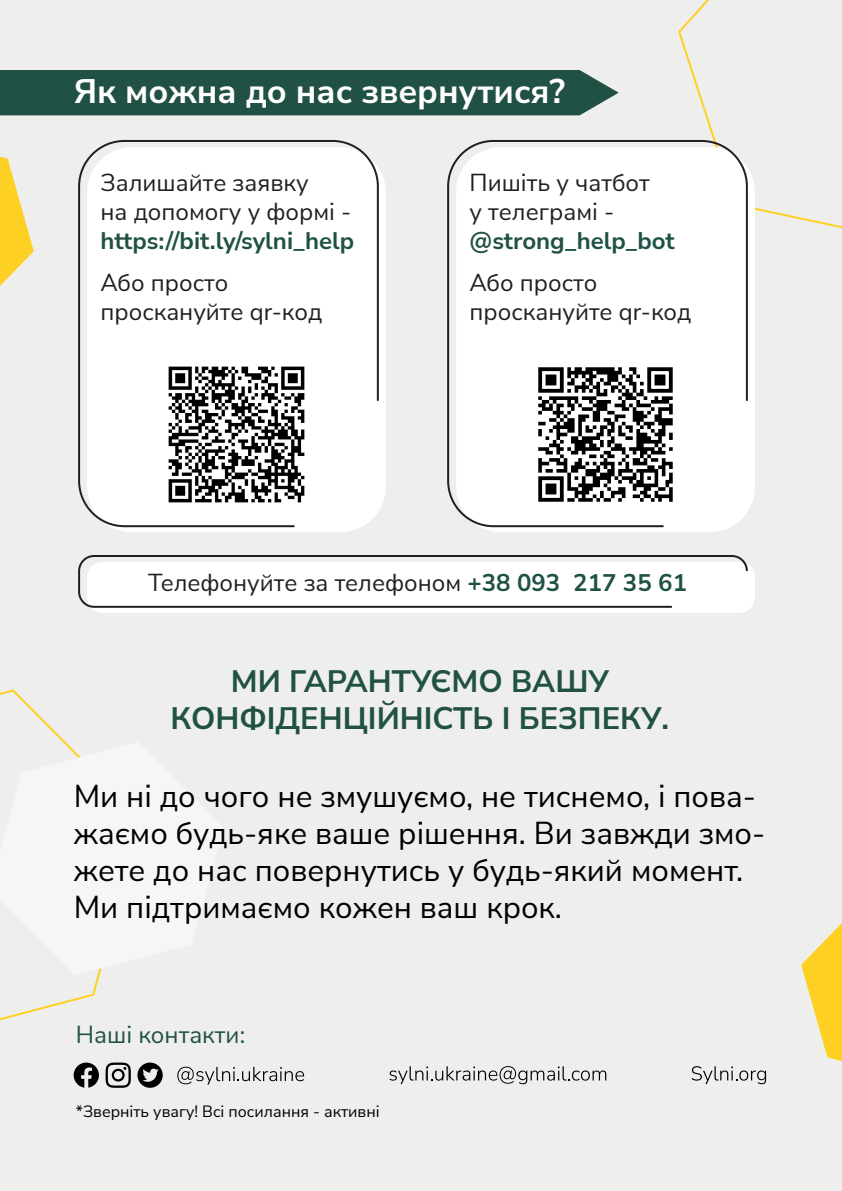
<style>
.page{position:relative;width:842px;height:1191px;background:#eeefec}
.page>*{position:absolute;margin:0;border:0;box-sizing:border-box;transform-origin:0 0}
.t1{font:700 34px "Nunito Sans";color:#fff}
.t2{font:31px/37.2px "Nunito Sans";color:#000001}
.t3{font:700 31px/37.2px "Nunito Sans";color:#215145;text-align:center}
.t4{font:24px/28.8px "Nunito Sans";color:#231f20}
.t5{font:700 24px "Nunito Sans";color:#1f5145}
.t6{font:24px "Nunito Sans";color:#215145}
.t7{font:16px "Nunito Sans";color:#000001}
.s1{font-weight:700;color:#1f5145}
</style>
<div class="page">
<svg style="left:0;top:689px;width:100px;height:331px"></svg>
<svg style="left:0;top:742px;width:102px;height:233px;fill:#f6f6f5"></svg>
<svg style="left:801px;top:923px;width:41px;height:138px"></svg>
<svg style="left:0;top:157px;width:34px;height:129px"></svg>
<svg style="left:678px;top:0;width:164px;height:229px"></svg>
<div style="left:0;top:70px;width:619px;height:45px;background:#215145"></div>
<svg style="left:691px;top:1066px;width:75px;height:18px"></svg>
<svg style="left:389px;top:1066px;width:217px;height:18px"></svg>
<svg style="left:177px;top:1066px;width:127px;height:18px"></svg>
<svg style="left:106px;top:1062px;width:25px;height:25px"></svg>
<svg style="left:74px;top:1062px;width:25px;height:25px"></svg>
<svg style="left:137px;top:1062px;width:26px;height:25px"></svg>
<div style="left:87px;top:147px;width:299px;height:385px;background:#fff;border-radius:45px"></div>
<div style="left:456px;top:147px;width:299px;height:385px;background:#fff;border-radius:45px"></div>
<div style="left:87px;top:562px;width:668px;height:51px;background:#fff;border-radius:15px"></div>
<svg style="left:78px;top:139px;width:301px;height:389px"></svg>
<svg style="left:447px;top:139px;width:302px;height:389px"></svg>
<svg style="left:78px;top:555px;width:670px;height:54px"></svg>
<h1 class="t1" style="left:74px;top:67px;width:493px">Як можна до нас звернутися?</h1>
<p class="t4" style="left:101px;top:168px;width:252px">Залишайте заявку<br>на допомогу у формі -</p>
<p class="t5" style="left:101px;top:224px;width:255px">https://bit.ly/sylni_help</p>
<p class="t4" style="left:101px;top:267px;width:223px">Або просто проскануйте qr-код</p>
<p class="t4" style="left:470px;top:168px;width:182px">Пишіть у чатбот у телеграмі -</p>
<p class="t5" style="left:470px;top:224px;width:207px">@strong_help_bot</p>
<p class="t4" style="left:470px;top:267px;width:223px">Або просто проскануйте qr-код</p>
<p class="t4" style="left:148px;top:567px;width:540px">Телефонуйте за телефоном <span class="s1">+38 093 217 35 61</span></p>
<p class="t3" style="left:171px;top:661px;width:500px">МИ ГАРАНТУЄМО ВАШУ<br>КОНФІДЕНЦІЙНІСТЬ І БЕЗПЕКУ.</p>
<p class="t2" style="left:74px;top:776px;width:693px">Ми ні до чого не змушуємо, не тиснемо, і пова&shy;жаємо будь-яке ваше рішення. Ви завжди змо&shy;жете до нас повернутись у будь-який момент.<br>Ми підтримаємо кожен ваш крок.</p>
<p class="t6" style="left:76px;top:1018px;width:171px">Наші контакти:</p>
<p class="t7" style="left:76px;top:1100px;width:305px">*Зверніть увагу! Всі посилання - активні</p>
</div>
